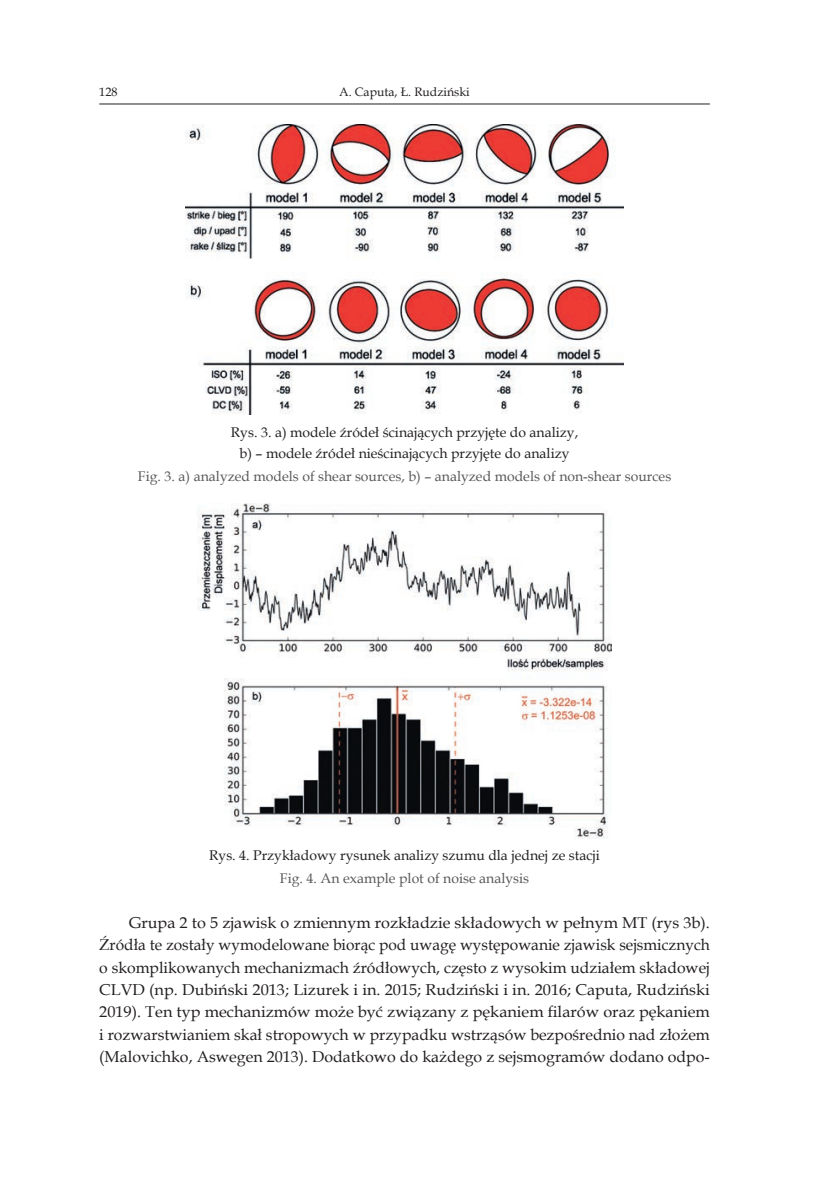
<style>
.page{position:relative;width:834px;height:1186px;background:#fff}
.page>*{position:absolute;margin:0;border:0;box-sizing:border-box;transform-origin:0 0}
.t1{font:15.75px/22.4px "Book Antiqua";color:#231f20;text-align:justify}
.t2{font:14px/21px "Book Antiqua";color:#231f20;text-align:center}
.t3{font:14px "Book Antiqua";color:#57585a}
.t4{font:12.25px "Book Antiqua";color:#231f20}
</style>
<div class="page">
<hr style="left:99px;top:104px;width:610px;height:1px;background:#231f20">
<img style="left:185px;top:124px;width:438px;height:290px">
<img style="left:197px;top:504px;width:414px;height:334px">
<p class="t4" style="left:99px;top:83px;width:20px">128</p>
<p class="t4" style="left:339px;top:84px;width:132px">A. Caputa, Ł. Rudziński</p>
<p class="t2" style="left:231px;top:421px;width:349px">Rys. 3. a) modele źródeł ścinających przyjęte do analizy, b) – modele źródeł nieścinających przyjęte do analizy</p>
<p class="t3" style="left:138px;top:467px;width:534px">Fig. 3. a) analyzed models of shear sources, b) – analyzed models of non-shear sources</p>
<p class="t2" style="left:209px;top:844px;width:392px">Rys. 4. Przykładowy rysunek analizy szumu dla jednej ze stacji</p>
<p class="t3" style="left:280px;top:868px;width:251px">Fig. 4. An example plot of noise analysis</p>
<p class="t1" style="left:99px;top:911px;width:612px;text-indent:30px">Grupa 2 to 5 zjawisk o zmiennym rozkładzie składowych w pełnym MT (rys 3b).<br>Źródła te zostały wymodelowane biorąc pod uwagę występowanie zjawisk sejsmicznych o skomplikowanych mechanizmach źródłowych, często z wysokim udziałem składowej CLVD (np. Dubiński 2013; Lizurek i in. 2015; Rudziński i in. 2016; Caputa, Rudziński 2019). Ten typ mechanizmów może być związany z pękaniem filarów oraz pękaniem i rozwarstwianiem skał stropowych w przypadku wstrząsów bezpośrednio nad złożem (Malovichko, Aswegen 2013). Dodatkowo do każdego z sejsmogramów dodano odpo-</p>
</div>
